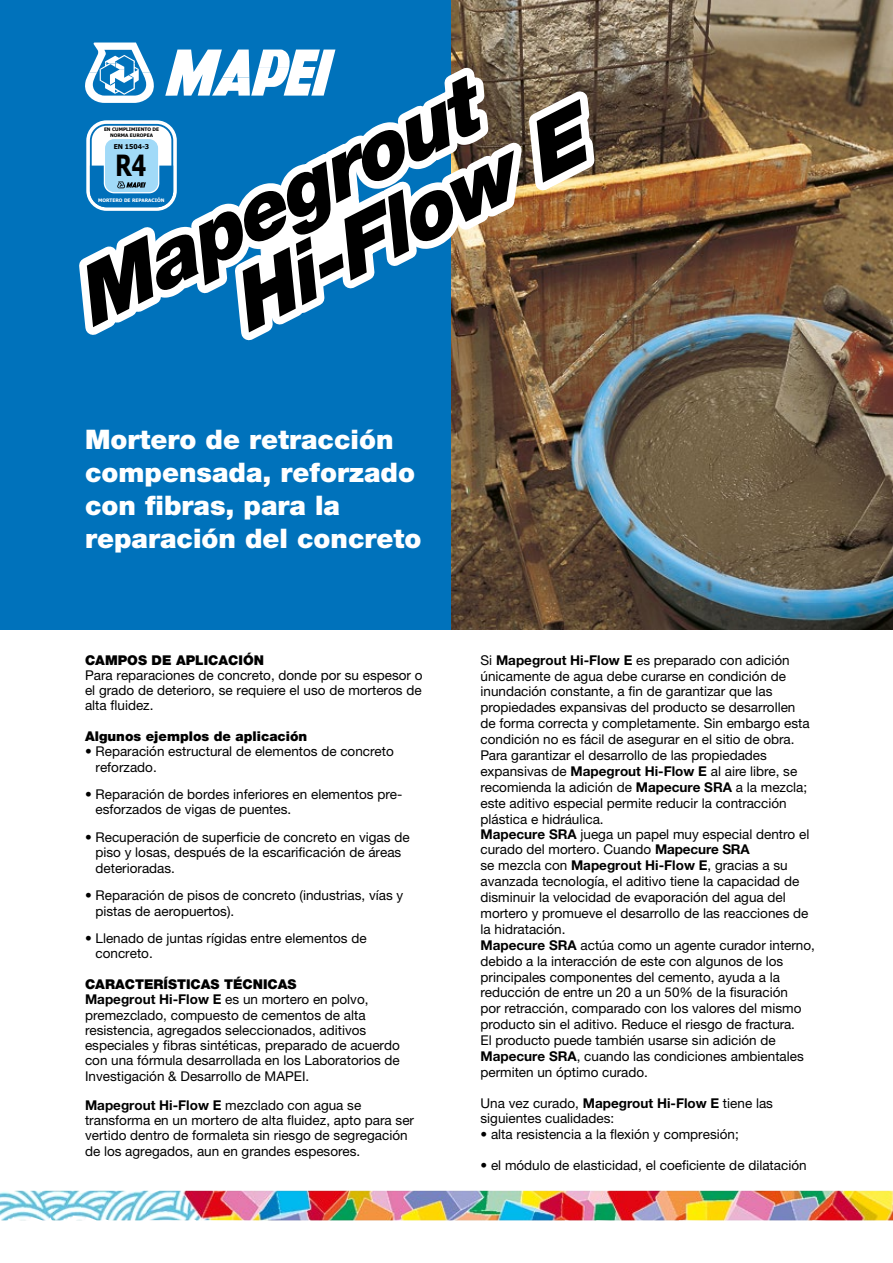
<style>
.page{position:relative;width:893px;height:1263px;background:#fff}
.page>*{position:absolute;margin:0;border:0;box-sizing:border-box;transform-origin:0 0}
.t1{font:italic 900 80.85px/75.4px "Helvetica Neue LTW1 G";color:#fff}
.t2{font:700 29.4px "Tahoma";color:#000;scale:.77 1}
.t3{font:900 27px/33px "Helvetica Neue LTW1 G";color:#fff}
.t4{font:13.5px/15.9px "Helvetica Neue LTW1 G";color:#000}
.t5{font:900 13.5px "Helvetica Neue LTW1 G";color:#000}
.t6{font:700 6.75px "Tahoma";color:#000}
.t7{font:700 4.8px/5.4px "Tahoma";color:#000;text-align:center}
.t8{font:700 4.8px "Tahoma";color:#fff}
.s1{font-weight:900}
.s2{font-weight:700}
</style>
<div class="page">
<img style="left:451px;top:0;width:442px;height:629px">
<div style="left:0;top:0;width:451px;height:629px;background:#0072bb"></div>
<img style="left:0;top:1191px;width:893px;height:29px">
<svg style="left:85px;top:43px;width:69px;height:60px"></svg>
<svg style="left:165px;top:50px;width:170px;height:46px"></svg>
<svg style="left:259px;top:186px;width:106px;height:101px"></svg>
<svg style="left:86px;top:120px;width:91px;height:91px"></svg>
<svg style="left:90px;top:124px;width:83px;height:83px"></svg>
<h1 class="t1" style="left:186px;top:207px;width:389px;text-indent:-136px;rotate:-27deg">Mapegrout<br>Hi-Flow E</h1>
<p class="t7" style="left:104px;top:127px;width:57px">EN CUMPLIMIENTO DE<br>NORMA EUROPEA</p>
<p class="t6" style="left:114px;top:141px;width:37px">EN 1504-3</p>
<h2 class="t2" style="left:116px;top:145px;width:41px">R4</h2>
<p class="t8" style="left:98px;top:197px;width:68px">MORTERO DE REPARACIÓN</p>
<h3 class="t3" style="left:85px;top:423px;width:338px">Mortero de retracción compensada, reforzado con fibras, para la reparación del concreto</h3>
<p class="t5" style="left:85px;top:651px;width:180px">CAMPOS DE APLICACIÓN</p>
<p class="t4" style="left:85px;top:667px;width:339px;line-height:15.3px;text-align:justify">Para reparaciones de concreto, donde por su espesor o el grado de deterioro, se requiere el uso de morteros de alta fluidez.</p>
<p class="t5" style="left:85px;top:728px;width:224px">Algunos ejemplos de aplicación</p>
<p class="t4" style="left:96px;top:744px;width:300px;line-height:15.3px;text-indent:-11px">• Reparación estructural de elementos de concreto reforzado.</p>
<p class="t4" style="left:96px;top:787px;width:308px;line-height:15.3px;text-indent:-11px">• Reparación de bordes inferiores en elementos pre&shy;esforzados de vigas de puentes.</p>
<p class="t4" style="left:96px;top:829px;width:316px;line-height:15.3px;text-indent:-11px">• Recuperación de superficie de concreto en vigas de piso y losas, después de la escarificación de áreas deterioradas.</p>
<p class="t4" style="left:96px;top:888px;width:309px;line-height:15.3px;text-indent:-11px">• Reparación de pisos de concreto (industrias, vías y pistas de aeropuertos).</p>
<p class="t4" style="left:96px;top:930px;width:273px;line-height:15.3px;text-indent:-11px">• Llenado de juntas rígidas entre elementos de concreto.</p>
<p class="t4" style="left:85px;top:976px;width:316px;line-height:15.3px"><span class="s1">CARACTERÍSTICAS TÉCNICAS<br></span><span class="s2">Mapegrout Hi-Flow E</span> es un mortero en polvo, premezclado, compuesto de cementos de alta resistencia, agregados seleccionados, aditivos especiales y fibras sintéticas, preparado de acuerdo con una fórmula desarrollada en los Laboratorios de Investigación &amp; Desarrollo de MAPEI.</p>
<p class="t4" style="left:85px;top:1097px;width:331px;line-height:15.3px"><span class="s2">Mapegrout Hi-Flow E</span> mezclado con agua se transforma en un mortero de alta fluidez, apto para ser vertido dentro de formaleta sin riesgo de segregación de los agregados, aun en grandes espesores.</p>
<p class="t4" style="left:480px;top:652px;width:336px">Si <span class="s2">Mapegrout Hi-Flow E</span> es preparado con adición únicamente de agua debe curarse en condición de inundación constante, a fin de garantizar que las propiedades expansivas del producto se desarrollen<br>de forma correcta y completamente. Sin embargo esta condición no es fácil de asegurar en el sitio de obra.<br>Para garantizar el desarrollo de las propiedades expansivas de <span class="s2">Mapegrout Hi-Flow E</span> al aire libre, se recomienda la adición de <span class="s2">Mapecure SRA</span> a la mezcla; este aditivo especial permite reducir la contracción plástica e hidráulica.<br><span class="s2">Mapecure SRA</span> juega un papel muy especial dentro el curado del mortero. Cuando <span class="s2">Mapecure SRA<br></span>se mezcla con <span class="s2">Mapegrout Hi-Flow E</span>, gracias a su avanzada tecnología, el aditivo tiene la capacidad de disminuir la velocidad de evaporación del agua del mortero y promueve el desarrollo de las reacciones de la hidratación.<br><span class="s2">Mapecure SRA</span> actúa como un agente curador interno, debido a la interacción de este con algunos de los principales componentes del cemento, ayuda a la reducción de entre un 20 a un 50% de la fisuración<br>por retracción, comparado con los valores del mismo producto sin el aditivo. Reduce el riesgo de fractura.<br>El producto puede también usarse sin adición de <span class="s2">Mapecure SRA</span>, cuando las condiciones ambientales permiten un óptimo curado.</p>
<p class="t4" style="left:480px;top:1095px;width:294px;line-height:15.5px">Una vez curado, <span class="s2">Mapegrout Hi-Flow E</span> tiene las siguientes cualidades:</p>
<p class="t4" style="left:480px;top:1126px;width:260px">• alta resistencia a la flexión y compresión;</p>
<p class="t4" style="left:480px;top:1157px;width:328px">• el módulo de elasticidad, el coeficiente de dilatación</p>
</div>
